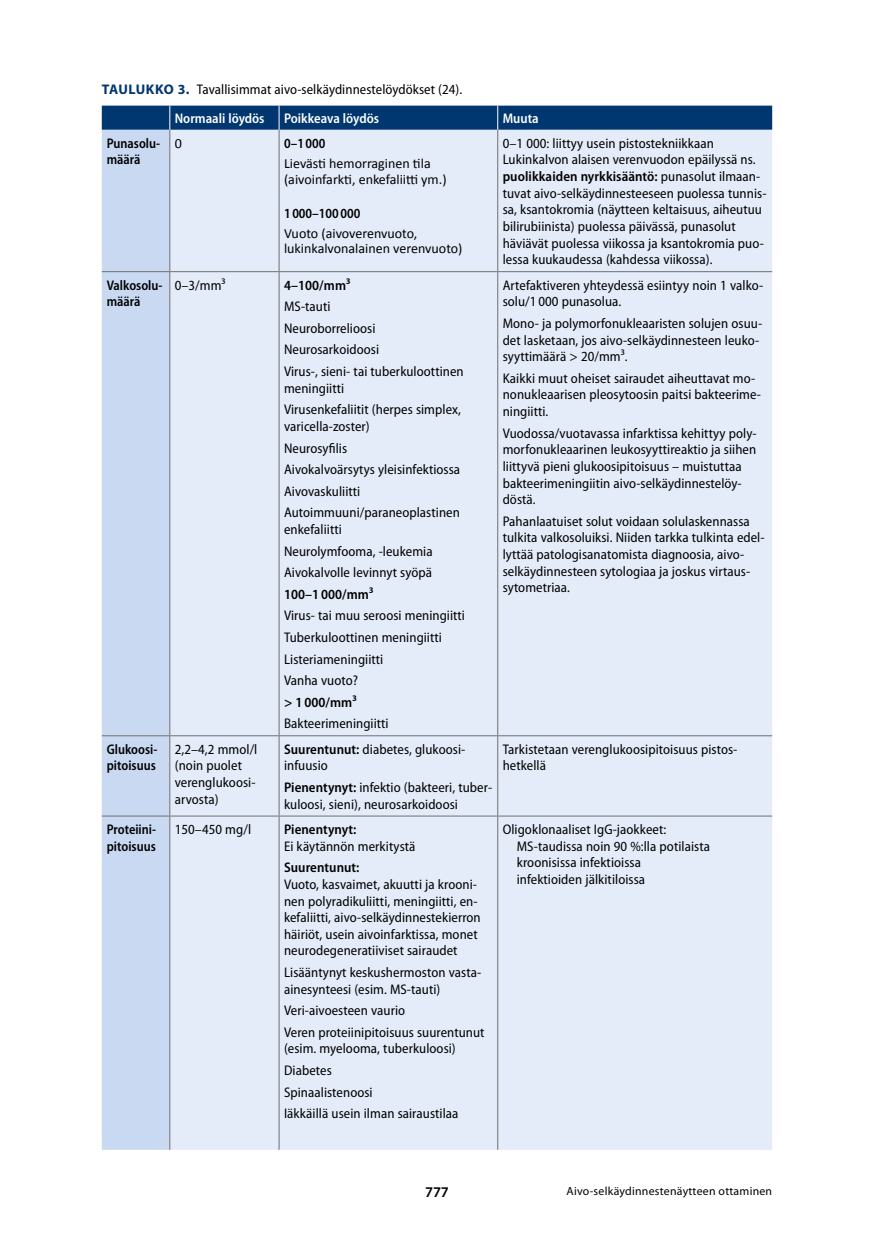
<style>
.page{position:relative;width:874px;height:1241px;background:#fff}
.page>*{position:absolute;margin:0;border:0;box-sizing:border-box;transform-origin:0 0}
.t1{font:600 14.88px "Myriad Pro";color:#000}
.t2{font:semi-condensed 14px/16.6px "Myriad Pro";letter-spacing:.005em;color:#000}
.t3{font:14px/15.4px "Calibri";color:#000}
.t4{font:600 semi-condensed 14px/16.6px "Myriad Pro";color:#000;scale:.95 1}
.t5{font:600 semi-condensed 14px "Myriad Pro";color:#000}
.t6{font:600 semi-condensed 14px "Myriad Pro";color:#fff}
.t7{font:11.9px "Myriad Pro";letter-spacing:.02em;color:#000}
.s1{font-weight:700;font-stretch:normal;color:#003770}
.s2{font-weight:600;color:#fff}
.s3{font-weight:600}
</style>
<div class="page">
<div style="left:102px;top:130px;width:67px;height:1019px;background:#c8d9f1"></div>
<div style="left:170px;top:130px;width:601px;height:1019px;background:#e4ecf9"></div>
<div style="left:102px;top:106px;width:669px;height:24px;background:#003770"></div>
<hr style="left:169px;top:130px;width:1px;height:141px;background:#706f6f">
<hr style="left:278px;top:130px;width:1px;height:141px;background:#706f6f">
<hr style="left:497px;top:130px;width:1px;height:141px;background:#706f6f">
<hr style="left:102px;top:271px;width:68px;height:1px;background:#706f6f">
<hr style="left:170px;top:271px;width:109px;height:1px;background:#706f6f">
<hr style="left:169px;top:272px;width:1px;height:463px;background:#706f6f">
<hr style="left:279px;top:271px;width:218px;height:1px;background:#706f6f">
<hr style="left:278px;top:272px;width:1px;height:463px;background:#706f6f">
<hr style="left:497px;top:271px;width:274px;height:1px;background:#706f6f">
<hr style="left:497px;top:272px;width:1px;height:463px;background:#706f6f">
<hr style="left:102px;top:735px;width:68px;height:1px;background:#706f6f">
<hr style="left:170px;top:735px;width:109px;height:1px;background:#706f6f">
<hr style="left:169px;top:736px;width:1px;height:79px;background:#706f6f">
<hr style="left:279px;top:735px;width:218px;height:1px;background:#706f6f">
<hr style="left:278px;top:736px;width:1px;height:79px;background:#706f6f">
<hr style="left:497px;top:735px;width:274px;height:1px;background:#706f6f">
<hr style="left:497px;top:736px;width:1px;height:79px;background:#706f6f">
<hr style="left:102px;top:815px;width:68px;height:1px;background:#706f6f">
<hr style="left:170px;top:815px;width:109px;height:1px;background:#706f6f">
<hr style="left:169px;top:816px;width:1px;height:333px;background:#706f6f">
<hr style="left:279px;top:815px;width:218px;height:1px;background:#706f6f">
<hr style="left:278px;top:816px;width:1px;height:333px;background:#706f6f">
<hr style="left:497px;top:815px;width:274px;height:1px;background:#706f6f">
<hr style="left:497px;top:816px;width:1px;height:333px;background:#706f6f">
<p class="t2" style="left:175px;top:74px;width:289px;line-height:28.9px;text-indent:-73px"><span class="s1">TAULUKKO 3.</span> Tavallisimmat aivo-selkäydinnestelöydökset (24).<br><span class="s2">Normaali löydös</span></p>
<p class="t6" style="left:284px;top:109px;width:97px">Poikkeava löydös</p>
<p class="t6" style="left:502px;top:109px;width:37px">Muuta</p>
<p class="t4" style="left:107px;top:134px;width:58px">Punasolu&shy;määrä</p>
<p class="t3" style="left:175px;top:135px;width:9px">0</p>
<p class="t4" style="left:284px;top:134px;width:45px">0–1 000</p>
<p class="t3" style="left:284px;top:156px;width:164px">Lievästi hemorraginen tila (aivoinfarkti, enkefaliitti ym.)</p>
<p class="t4" style="left:284px;top:204px;width:82px">1 000–100 000</p>
<p class="t3" style="left:284px;top:226px;width:180px">Vuoto (aivoverenvuoto, lukinkalvonalainen verenvuoto)</p>
<p class="t4" style="left:107px;top:276px;width:60px">Valkosolu&shy;määrä</p>
<p class="t2" style="left:175px;top:276px;width:52px">0–3/mm3</p>
<p class="t5" style="left:284px;top:276px;width:68px">4–100/mm3</p>
<p class="t2" style="left:284px;top:295px;width:181px;line-height:21.5px">MS-tauti<br>Neuroborrelioosi<br>Neurosarkoidoosi<br>Virus-, sieni- tai tuberkuloottinen</p>
<p class="t2" style="left:284px;top:377px;width:178px;line-height:21.5px">meningiitti<br>Virusenkefaliitit (herpes simplex,</p>
<p class="t2" style="left:284px;top:415px;width:177px;line-height:21.5px">varicella-zoster)<br>Neurosyfilis<br>Aivokalvoärsytys yleisinfektiossa<br>Aivovaskuliitti<br>Autoimmuuni/paraneoplastinen</p>
<p class="t2" style="left:284px;top:518px;width:150px;line-height:21.5px">enkefaliitti<br>Neurolymfooma, ‑leukemia<br>Aivokalvolle levinnyt syöpä</p>
<p class="t5" style="left:284px;top:585px;width:91px">100–1 000/mm3</p>
<p class="t2" style="left:284px;top:604px;width:182px;line-height:21.5px">Virus- tai muu seroosi meningiitti<br>Tuberkuloottinen meningiitti<br>Listeriameningiitti<br>Vanha vuoto?</p>
<p class="t5" style="left:284px;top:693px;width:74px">&gt; 1 000/mm3</p>
<p class="t2" style="left:284px;top:715px;width:106px">Bakteerimeningiitti</p>
<p class="t4" style="left:107px;top:740px;width:55px">Glukoosi&shy;pitoisuus</p>
<p class="t2" style="left:175px;top:740px;width:84px">2,2–4,2 mmol/l (noin puolet verenglukoosi&shy;arvosta)</p>
<p class="t2" style="left:284px;top:740px;width:183px"><span class="s3">Suurentunut:</span> diabetes, glukoosi&shy;infuusio</p>
<p class="t2" style="left:284px;top:778px;width:209px"><span class="s3">Pienentynyt:</span> infektio (bakteeri, tuber&shy;kuloosi, sieni), neurosarkoidoosi</p>
<p class="t4" style="left:107px;top:820px;width:53px">Proteiini&shy;pitoisuus</p>
<p class="t2" style="left:175px;top:820px;width:78px">150–450 mg/l</p>
<p class="t5" style="left:284px;top:820px;width:74px">Pienentynyt:</p>
<p class="t2" style="left:284px;top:837px;width:133px">Ei käytännön merkitystä</p>
<p class="t5" style="left:284px;top:858px;width:77px">Suurentunut:</p>
<p class="t2" style="left:284px;top:875px;width:198px">Vuoto, kasvaimet, akuutti ja krooni&shy;nen polyradikuliitti, meningiitti, en&shy;kefaliitti, aivo-selkäydinnestekierron häiriöt, usein aivoinfarktissa, monet neurodegeneratiiviset sairaudet</p>
<p class="t2" style="left:284px;top:963px;width:199px">Lisääntynyt keskushermoston vasta&shy;ainesynteesi (esim. MS-tauti)</p>
<p class="t2" style="left:284px;top:999px;width:202px;line-height:21.5px">Veri-aivoesteen vaurio<br>Veren proteiinipitoisuus suurentunut</p>
<p class="t2" style="left:284px;top:1037px;width:176px;line-height:21.5px">(esim. myelooma, tuberkuloosi)<br>Diabetes<br>Spinaalistenoosi<br>Iäkkäillä usein ilman sairaustilaa</p>
<p class="t2" style="left:502px;top:134px;width:265px">0–1 000: liittyy usein pistostekniikkaan Lukinkalvon alaisen verenvuodon epäilyssä ns. <span class="s3">puolikkaiden nyrkkisääntö:</span> punasolut ilmaan&shy;tuvat aivo-selkäydinnesteeseen puolessa tunnis&shy;sa, ksantokromia (näytteen keltaisuus, aiheutuu bilirubiinista) puolessa päivässä, punasolut häviävät puolessa viikossa ja ksantokromia puo&shy;lessa kuukaudessa (kahdessa viikossa).</p>
<p class="t2" style="left:502px;top:276px;width:262px">Artefaktiveren yhteydessä esiintyy noin 1 valko&shy;solu/1 000 punasolua.</p>
<p class="t2" style="left:502px;top:314px;width:261px">Mono- ja polymorfonukleaaristen solujen osuu&shy;det lasketaan, jos aivo-selkäydinnesteen leuko&shy;syyttimäärä &gt; 20/mm3.</p>
<p class="t2" style="left:502px;top:369px;width:260px">Kaikki muut oheiset sairaudet aiheuttavat mo&shy;nonukleaarisen pleosytoosin paitsi bakteerime&shy;ningiitti.</p>
<p class="t2" style="left:502px;top:424px;width:255px">Vuodossa/vuotavassa infarktissa kehittyy poly&shy;morfonukleaarinen leukosyyttireaktio ja siihen liittyvä pieni glukoosipitoisuus – muistuttaa bakteerimeningiitin aivo-selkäydinnestelöy&shy;döstä.</p>
<p class="t2" style="left:502px;top:512px;width:263px">Pahanlaatuiset solut voidaan solulaskennassa tulkita valkosoluiksi. Niiden tarkka tulkinta edel&shy;lyttää patologisanatomista diagnoosia, aivo&shy;selkäydinnesteen sytologiaa ja joskus virtaus&shy;sytometriaa.</p>
<p class="t2" style="left:502px;top:740px;width:235px">Tarkistetaan verenglukoosipitoisuus pistos&shy;hetkellä</p>
<p class="t2" style="left:516px;top:820px;width:194px;text-indent:-14px">Oligoklonaaliset IgG-jaokkeet:<br>MS-taudissa noin 90 %:lla potilaista kroonisissa infektioissa<br>infektioiden jälkitiloissa</p>
<p class="t1" style="left:425px;top:1182px;width:25px">777</p>
<p class="t7" style="left:566px;top:1183px;width:207px">Aivo-selkäydinnestenäytteen ottaminen</p>
</div>
